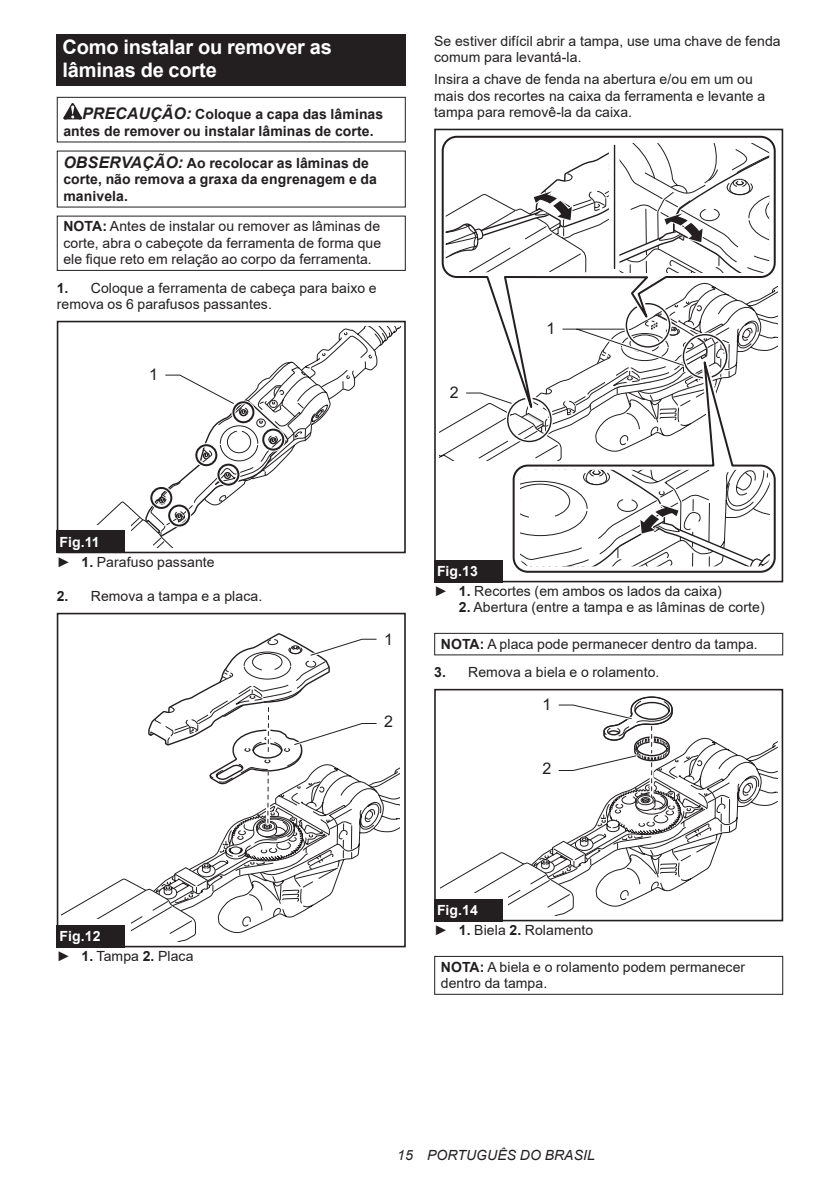
<style>
.page{position:relative;width:840px;height:1191px;background:#fff}
.page>*{position:absolute;margin:0;border:0;box-sizing:border-box;transform-origin:0 0}
.t1{font:700 20px/23.4px "Arial";letter-spacing:-.01em;color:#fff}
.t2{font:16px "Arial";color:#231f20}
.t3{font:14px/16.4px "Arial";letter-spacing:.005em;color:#231f20}
.t4{font:700 14px/16.4px "Arial";letter-spacing:.005em;color:#231f20}
.t5{font:italic 14px "Arial";letter-spacing:.005em;color:#231f20}
.s1{font-style:italic;font-size:16px}
.s2{font-weight:700}
.s3{font-weight:700;color:#fff}
</style>
<div class="page">
<div style="left:57px;top:34px;width:348px;height:52px;background:#231f20"></div>
<svg style="left:63px;top:103px;width:19px;height:16px"></svg>
<div style="left:57px;top:97px;width:348px;height:45px;border:1px solid #231f20"></div>
<div style="left:57px;top:216px;width:348px;height:55px;border:1px solid #231f20"></div>
<div style="left:57px;top:321px;width:348px;height:232px;border:2px solid #231f20"></div>
<svg style="left:96px;top:326px;width:304px;height:222px"></svg>
<div style="left:57px;top:530px;width:68px;height:23px;background:#231f20"></div>
<div style="left:57px;top:613px;width:348px;height:334px;border:2px solid #231f20"></div>
<svg style="left:61px;top:633px;width:338px;height:308px"></svg>
<div style="left:57px;top:924px;width:68px;height:23px;background:#231f20"></div>
<svg style="left:441px;top:135px;width:335px;height:147px"></svg>
<svg style="left:512px;top:460px;width:264px;height:113px"></svg>
<hr style="left:613px;top:145px;width:2px;height:123px;background:#231f20">
<svg style="left:519px;top:470px;width:250px;height:96px"></svg>
<svg style="left:619px;top:143px;width:149px;height:130px"></svg>
<svg style="left:445px;top:142px;width:163px;height:130px"></svg>
<div style="left:434px;top:129px;width:348px;height:453px;border:2px solid #231f20"></div>
<svg style="left:439px;top:282px;width:337px;height:178px"></svg>
<div style="left:434px;top:560px;width:68px;height:22px;background:#231f20"></div>
<div style="left:434px;top:633px;width:348px;height:22px;border:1px solid #231f20"></div>
<div style="left:434px;top:689px;width:348px;height:232px;border:2px solid #231f20"></div>
<svg style="left:440px;top:696px;width:338px;height:219px"></svg>
<div style="left:434px;top:899px;width:68px;height:22px;background:#231f20"></div>
<div style="left:434px;top:956px;width:348px;height:38px;border:1px solid #231f20"></div>
<h1 class="t1" style="left:62px;top:36px;width:271px">Como instalar ou remover as lâminas de corte</h1>
<p class="t4" style="left:63px;top:106px;width:321px;text-indent:19px"><span class="s1">PRECAUÇÃO:</span> Coloque a capa das lâminas antes de remover ou instalar lâminas de corte.</p>
<p class="t4" style="left:63px;top:155px;width:315px"><span class="s1">OBSERVAÇÃO:</span> Ao recolocar as lâminas de corte, não remova a graxa da engrenagem e da manivela.</p>
<p class="t3" style="left:63px;top:218px;width:319px;text-align:justify"><span class="s2">NOTA:</span> Antes de instalar ou remover as lâminas de corte, abra o cabeçote da ferramenta de forma que ele fique reto em relação ao corpo da ferramenta.</p>
<p class="t3" style="left:57px;top:280px;width:321px"><span class="s2">1.</span> Coloque a ferramenta de cabeça para baixo e remova os 6 parafusos passantes.</p>
<p class="t2" style="left:149px;top:364px;width:10px">1</p>
<p class="t3" style="left:434px;top:33px;width:348px">Se estiver difícil abrir a tampa, use uma chave de fenda comum para levantá-la.</p>
<p class="t3" style="left:434px;top:71px;width:332px">Insira a chave de fenda na abertura e/ou em um ou mais dos recortes na caixa da ferramenta e levante a tampa para removê-la da caixa.</p>
<p class="t2" style="left:449px;top:382px;width:10px">2</p>
<p class="t2" style="left:546px;top:318px;width:10px">1</p>
<p class="t3" style="left:57px;top:531px;width:159px;line-height:20.2px"><span class="s3">Fig.11<br></span>► <span class="s2">1.</span> Parafuso passante</p>
<p class="t3" style="left:57px;top:588px;width:207px"><span class="s2">2.</span> Remova a tampa e a placa.</p>
<p class="t3" style="left:57px;top:925px;width:138px;line-height:20.2px"><span class="s3">Fig.12<br></span>► <span class="s2">1.</span> Tampa <span class="s2">2.</span> Placa</p>
<p class="t2" style="left:384px;top:628px;width:10px">1</p>
<p class="t2" style="left:384px;top:710px;width:10px">2</p>
<p class="t3" style="left:434px;top:560px;width:289px;line-height:20.2px"><span class="s3">Fig.13<br></span>► <span class="s2">1.</span> Recortes (em ambos os lados da caixa)</p>
<p class="t3" style="left:458px;top:599px;width:307px"><span class="s2">2.</span> Abertura (entre a tampa e as lâminas de corte)</p>
<p class="t3" style="left:440px;top:635px;width:318px"><span class="s2">NOTA:</span> A placa pode permanecer dentro da tampa.</p>
<p class="t3" style="left:434px;top:664px;width:227px"><span class="s2">3.</span> Remova a biela e o rolamento.</p>
<p class="t2" style="left:542px;top:693px;width:10px">1</p>
<p class="t2" style="left:542px;top:757px;width:10px">2</p>
<p class="t3" style="left:434px;top:900px;width:160px;line-height:20.2px"><span class="s3">Fig.14<br></span>► <span class="s2">1.</span> Biela <span class="s2">2.</span> Rolamento</p>
<p class="t3" style="left:440px;top:958px;width:306px"><span class="s2">NOTA:</span> A biela e o rolamento podem permanecer dentro da tampa.</p>
<p class="t5" style="left:397px;top:1146px;width:199px">15 PORTUGUÊS DO BRASIL</p>
</div>
